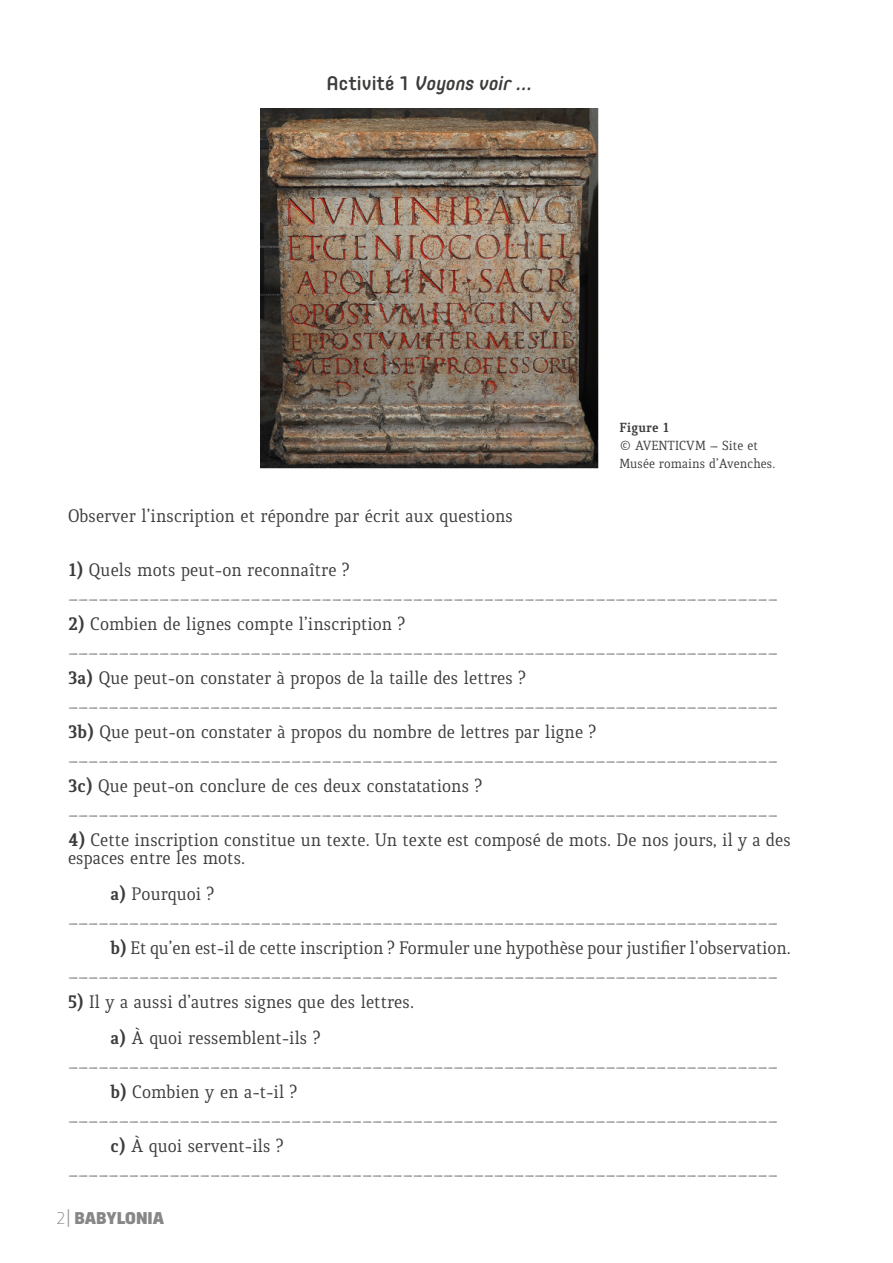
<style>
.page{position:relative;width:893px;height:1263px;background:#fff}
.page>*{position:absolute;margin:0;border:0;box-sizing:border-box;transform-origin:0 0}
.t1{font:19.5px/22.5px "Quiroga Serif Pro";color:#878787}
.t2{font:19.5px/18px "Quiroga Serif Pro";color:#3c3c3b}
.t3{font:italic 500 19.5px "Core Mellow 55";color:#3c3c3b}
.t4{font:900 18px "Trasandina";color:#878787}
.t5{font:14.25px/18px "Quiroga Serif Pro";color:#3c3c3b}
.t6{font:700 14.25px "Quiroga Serif Pro";color:#3c3c3b}
.s1{font-style:normal}
.s2{font-weight:700;color:#3c3c3b}
.s3{color:#3c3c3b}
.s4{font-weight:700}
.s5{color:#878787}
.s6{font-weight:200}
.s7{font-weight:300}
</style>
<div class="page">
<img style="left:261px;top:108px;width:337px;height:360px">
<p class="t3" style="left:327px;top:68px;width:207px"><span class="s1">Activité 1</span> Voyons voir …</p>
<p class="t6" style="left:619px;top:419px;width:51px">Figure 1</p>
<p class="t5" style="left:619px;top:437px;width:158px">© AVENTICVM – Site et<br>Musée romains d’Avenches.</p>
<p class="t2" style="left:68px;top:507px;width:447px">Observer l’inscription et répondre par écrit aux questions</p>
<p class="t1" style="left:68px;top:559px;width:711px"><span class="s2">1)</span> <span class="s3">Quels mots peut-on reconnaître ? </span>______________________________________________________________________</p>
<p class="t1" style="left:68px;top:613px;width:711px"><span class="s2">2)</span> <span class="s3">Combien de lignes compte l’inscription ? </span>______________________________________________________________________</p>
<p class="t1" style="left:68px;top:667px;width:711px"><span class="s2">3a)</span> <span class="s3">Que peut-on constater à propos de la taille des lettres ? </span>______________________________________________________________________</p>
<p class="t1" style="left:68px;top:721px;width:711px"><span class="s2">3b)</span> <span class="s3">Que peut-on constater à propos du nombre de lettres par ligne ? </span>______________________________________________________________________</p>
<p class="t1" style="left:68px;top:775px;width:711px"><span class="s2">3c)</span> <span class="s3">Que peut-on conclure de ces deux constatations ? </span>______________________________________________________________________</p>
<p class="t2" style="left:68px;top:831px;width:724px"><span class="s4">4)</span> Cette inscription constitue un texte. Un texte est composé de mots. De nos jours, il y a des espaces entre les mots.</p>
<p class="t1" style="left:68px;top:883px;width:711px;text-indent:43px"><span class="s2">a)</span> <span class="s3">Pourquoi ? </span>______________________________________________________________________</p>
<p class="t2" style="left:68px;top:937px;width:724px;line-height:22.5px;text-indent:43px"><span class="s4">b)</span> Et qu’en est-il de cette inscription ? Formuler une hypothèse pour justifier l’observation. <span class="s5">______________________________________________________________________</span></p>
<p class="t2" style="left:111px;top:984px;width:305px;line-height:36px;text-indent:-43px"><span class="s4">5)</span> Il y a aussi d’autres signes que des lettres. <span class="s4">a)</span> À quoi ressemblent-ils ?</p>
<p class="t1" style="left:111px;top:1045px;width:669px;line-height:31.5px;text-indent:-43px">______________________________________________________________________ <span class="s2">b)</span> <span class="s3">Combien y en a-t-il ?</span></p>
<p class="t1" style="left:111px;top:1099px;width:669px;line-height:31.5px;text-indent:-43px">______________________________________________________________________ <span class="s2">c)</span> <span class="s3">À quoi servent-ils ?</span></p>
<p class="t1" style="left:68px;top:1157px;width:711px">______________________________________________________________________</p>
<p class="t4" style="left:57px;top:1205px;width:109px"><span class="s6">2</span><span class="s7">|</span> BABYLONIA</p>
</div>
